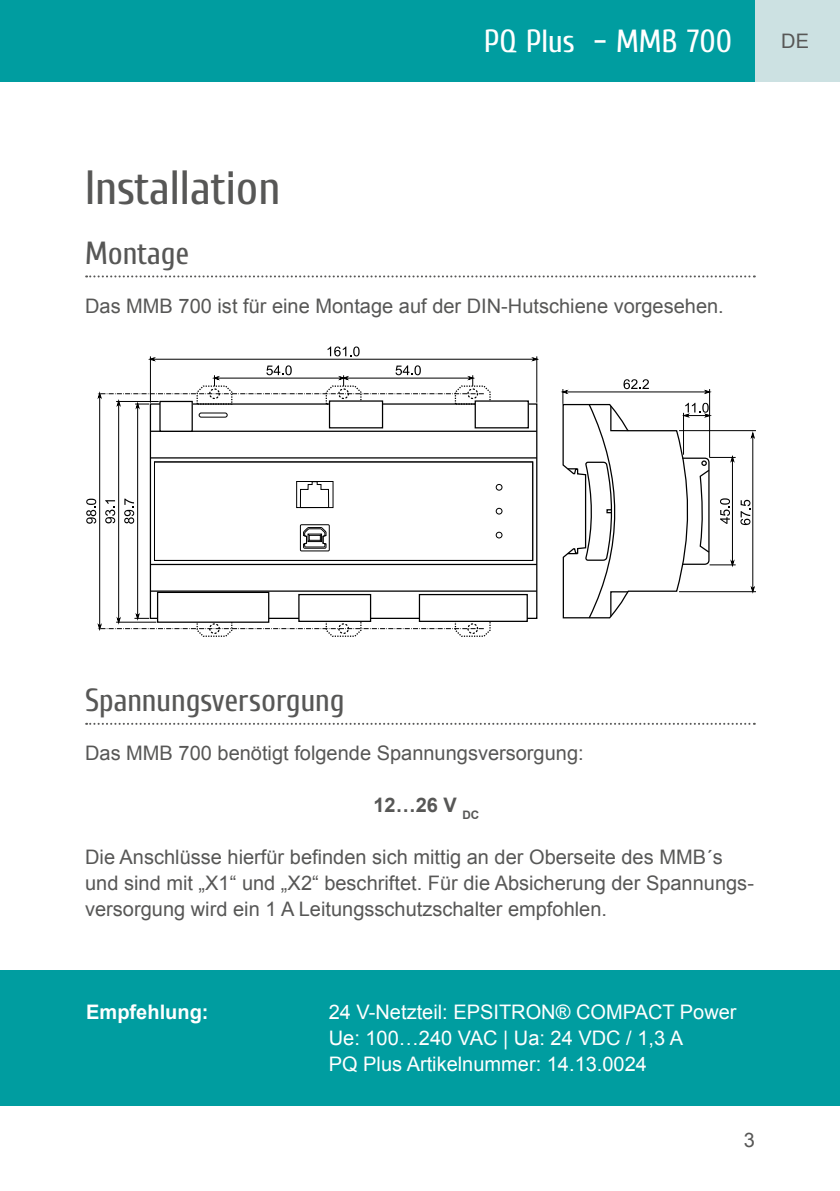
<style>
.page{position:relative;width:840px;height:1191px;background:#fff}
.page>*{position:absolute;margin:0;border:0;box-sizing:border-box;transform-origin:0 0}
.t1{font:48px "Cuprum";color:#575756}
.t2{font:32px "Cuprum";color:#575756}
.t3{font:32px "Cuprum";color:#fff}
.t4{font:20px/26px "Arial";color:#575756}
.t5{font:20px/26px "Arial";color:#fff}
.t6{font:700 20px "Arial";color:#fff}
.t7{font:700 20px "Arial";color:#575756}
</style>
<div class="page">
<div style="left:0;top:0;width:839px;height:81px;background:#009da0"></div>
<div style="left:754px;top:0;width:85px;height:81px;background:#cce1e2"></div>
<svg style="left:86px;top:275px;width:668px;height:2px"></svg>
<svg style="left:86px;top:723px;width:668px;height:2px"></svg>
<hr style="left:678px;top:591px;width:77px;height:1px;background:#000">
<hr style="left:678px;top:430px;width:77px;height:1px;background:#000">
<div style="left:296px;top:481px;width:37px;height:27px;border:1px solid #000"></div>
<svg style="left:299px;top:481px;width:30px;height:27px"></svg>
<div style="left:300px;top:524px;width:29px;height:27px;border:1px solid #000"></div>
<svg style="left:303px;top:527px;width:23px;height:22px"></svg>
<div style="left:495px;top:508px;width:7px;height:6px;border:1px solid #000;border-radius:50%"></div>
<div style="left:495px;top:484px;width:7px;height:6px;border:1px solid #000;border-radius:50%"></div>
<div style="left:199px;top:413px;width:28px;height:4px;border:1px solid #000;border-radius:2px"></div>
<div style="left:495px;top:532px;width:7px;height:6px;border:1px solid #000;border-radius:50%"></div>
<hr style="left:150px;top:430px;width:386px;height:2px;background:#000">
<hr style="left:150px;top:457px;width:386px;height:1px;background:#000">
<hr style="left:150px;top:564px;width:386px;height:1px;background:#000">
<div style="left:154px;top:461px;width:378px;height:100px;border:1px solid #000"></div>
<div style="left:329px;top:400px;width:54px;height:28px;border:1px solid #000"></div>
<div style="left:298px;top:594px;width:73px;height:28px;border:1px solid #000"></div>
<div style="left:418px;top:594px;width:109px;height:28px;border:1px solid #000"></div>
<hr style="left:150px;top:590px;width:386px;height:2px;background:#000">
<hr style="left:137px;top:404px;width:1px;height:214px;background:#000">
<svg style="left:124px;top:498px;width:10px;height:26px"></svg>
<svg style="left:561px;top:379px;width:193px;height:240px"></svg>
<hr style="left:536px;top:356px;width:1px;height:47px;background:#000">
<hr style="left:150px;top:359px;width:386px;height:1px;background:#000">
<svg style="left:531px;top:357px;width:7px;height:4px"></svg>
<hr style="left:118px;top:401px;width:1px;height:221px;background:#000">
<svg style="left:105px;top:500px;width:10px;height:23px"></svg>
<hr style="left:99px;top:394px;width:1px;height:234px;background:#000">
<svg style="left:97px;top:613px;width:394px;height:24px"></svg>
<svg style="left:86px;top:498px;width:10px;height:26px"></svg>
<hr style="left:116px;top:622px;width:40px;height:1px;background:#000">
<div style="left:474px;top:400px;width:54px;height:28px;border:1px solid #000"></div>
<div style="left:157px;top:592px;width:111px;height:30px;background:#fff"></div>
<div style="left:157px;top:592px;width:112px;height:31px;border:1px solid #000"></div>
<div style="left:159px;top:401px;width:34px;height:31px;border:1px solid #000"></div>
<svg style="left:97px;top:346px;width:394px;height:63px"></svg>
<div style="left:0;top:970px;width:839px;height:135px;background:#009da0"></div>
<h2 class="t3" style="left:484px;top:22px;width:249px">PQ Plus – MMB 700</h2>
<h1 class="t1" style="left:85px;top:159px;width:196px">Installation</h1>
<h2 class="t2" style="left:85px;top:234px;width:105px">Montage</h2>
<p class="t4" style="left:85px;top:293px;width:640px">Das MMB 700 ist für eine Montage auf der DIN-Hutschiene vorgesehen.</p>
<p class="t4" style="left:780px;top:28px;width:29px">DE</p>
<h2 class="t2" style="left:85px;top:681px;width:261px">Spannungsversorgung</h2>
<p class="t4" style="left:85px;top:740px;width:500px">Das MMB 700 benötigt folgende Spannungsversorgung:</p>
<p class="t7" style="left:373px;top:792px;width:107px">12…26 V <sub>DC</sub></p>
<p class="t4" style="left:85px;top:844px;width:670px">Die Anschlüsse hierfür befinden sich mittig an der Oberseite des MMB´s und sind mit „X1“ und „X2“ beschriftet. Für die Absicherung der Spannungs&shy;versorgung wird ein 1 A Leitungsschutzschalter empfohlen.</p>
<p class="t6" style="left:86px;top:999px;width:124px">Empfehlung:</p>
<p class="t5" style="left:328px;top:999px;width:409px">24 V-Netzteil: EPSITRON® COMPACT Power<br>Ue: 100…240 VAC | Ua: 24 VDC / 1,3 A<br>PQ Plus Artikelnummer: 14.13.0024</p>
<p class="t4" style="left:743px;top:1127px;width:13px">3</p>
</div>
